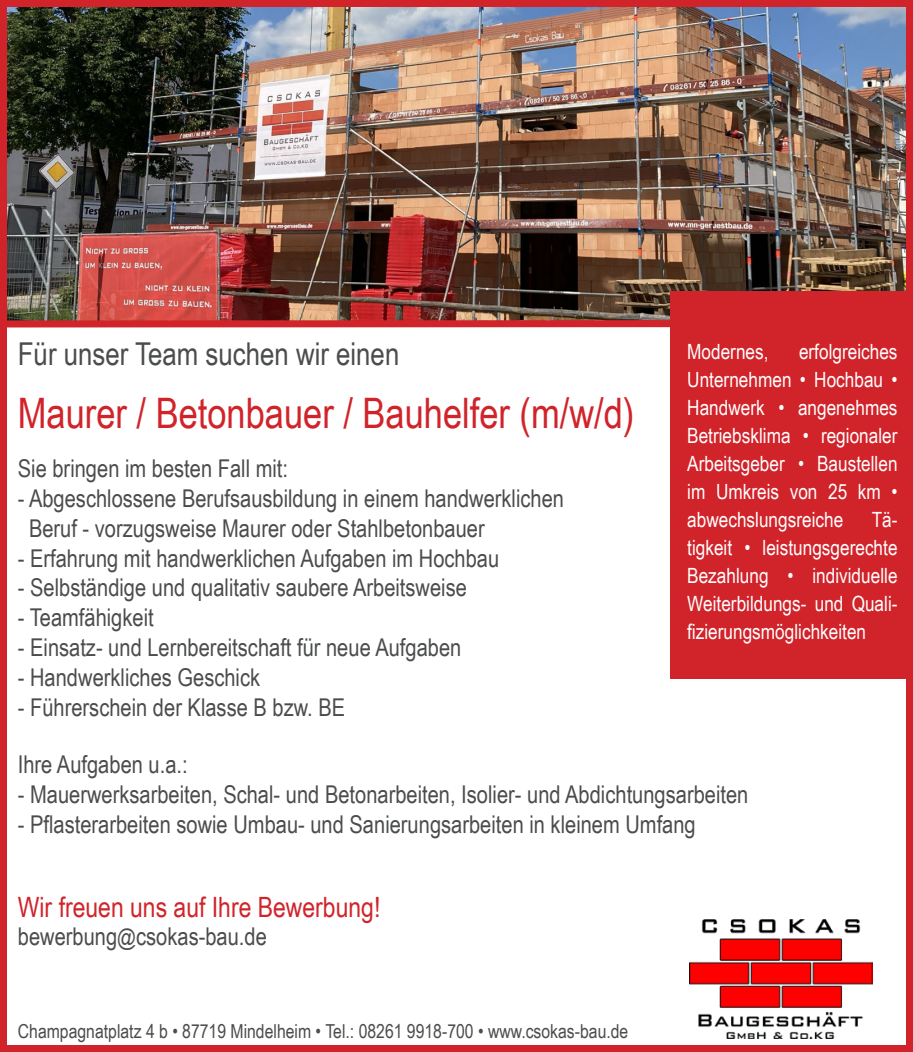
<style>
.page{position:relative;width:913px;height:1052px;background:#fff}
.page>*{position:absolute;margin:0;border:0;box-sizing:border-box;transform-origin:0 0}
.t1{font:42px "Arial Narrow";color:#d1232a}
.t2{font:31.5px "Arial Narrow";color:#4b4c4d}
.t3{font:28px "Arial Narrow";color:#d1232a}
.t4{font:24.5px "Arial Narrow";color:#4b4c4d}
.t5{font:21px/28px "Arial Narrow";color:#fff;text-align:justify}
.t6{font:19.25px "Arial Narrow";color:#4b4c4d}
.s1{font-size:22.75px}
</style>
<div class="page">
<img style="left:8px;top:8px;width:897px;height:312px">
<div style="left:0;top:320px;width:913px;height:7px;background:#d1232a"></div>
<div style="left:671px;top:292px;width:242px;height:387px;background:#d1232a"></div>
<img style="left:689px;top:919px;width:184px;height:120px">
<div style="left:0;top:0;width:913px;height:1052px;border:7px solid #d1232a"></div>
<p class="t2" style="left:18px;top:331px;width:383px">Für unser Team suchen wir einen</p>
<p class="t1" style="left:18px;top:383px;width:618px">Maurer / Betonbauer / Bauhelfer (m/w/d)</p>
<p class="t4" style="left:18px;top:451px;width:272px">Sie bringen im besten Fall mit:</p>
<p class="t4" style="left:18px;top:480px;width:548px">- Abgeschlossene Berufsausbildung in einem handwerklichen</p>
<p class="t4" style="left:29px;top:510px;width:457px">Beruf - vorzugsweise Maurer oder Stahlbetonbauer</p>
<p class="t4" style="left:18px;top:540px;width:483px">- Erfahrung mit handwerklichen Aufgaben im Hochbau</p>
<p class="t4" style="left:18px;top:570px;width:450px">- Selbständige und qualitativ saubere Arbeitsweise</p>
<p class="t4" style="left:18px;top:599px;width:137px">- Teamfähigkeit</p>
<p class="t4" style="left:18px;top:629px;width:445px">- Einsatz- und Lernbereitschaft für neue Aufgaben</p>
<p class="t4" style="left:18px;top:659px;width:244px">- Handwerkliches Geschick</p>
<p class="t4" style="left:18px;top:689px;width:329px">- Führerschein der Klasse B bzw. BE</p>
<p class="t4" style="left:18px;top:746px;width:171px">Ihre Aufgaben u.a.:</p>
<p class="t4" style="left:18px;top:776px;width:732px">- Mauerwerksarbeiten, Schal- und Betonarbeiten, Isolier- und Abdichtungsarbeiten</p>
<p class="t4" style="left:18px;top:806px;width:679px">- Pflasterarbeiten sowie Umbau- und Sanierungsarbeiten in kleinem Umfang</p>
<p class="t5" style="left:687px;top:336px;width:212px;text-indent:112px">erfolgreiches Unternehmen • Hochbau • Handwerk • angenehmes Betriebsklima • regionaler Arbeitsgeber • Baustellen im Umkreis von 25 km • abwechslungsreiche</p>
<p class="t5" style="left:687px;top:336px;width:83px">Modernes,</p>
<p class="t5" style="left:687px;top:504px;width:212px;text-indent:185px">Tä&shy;tigkeit • leistungsgerechte Bezahlung • individuelle Weiterbildungs- und Quali&shy;fizierungsmöglichkeiten</p>
<p class="t3" style="left:18px;top:886px;width:364px">Wir freuen uns auf Ihre Bewerbung!</p>
<p class="t4" style="left:18px;top:918px;width:250px">bewerbung<span class="s1">@</span>csokas-bau.de</p>
<p class="t6" style="left:18px;top:1017px;width:612px">Champagnatplatz 4 b • 87719 Mindelheim • Tel.: 08261 9918-700 • www.csokas-bau.de</p>
</div>
